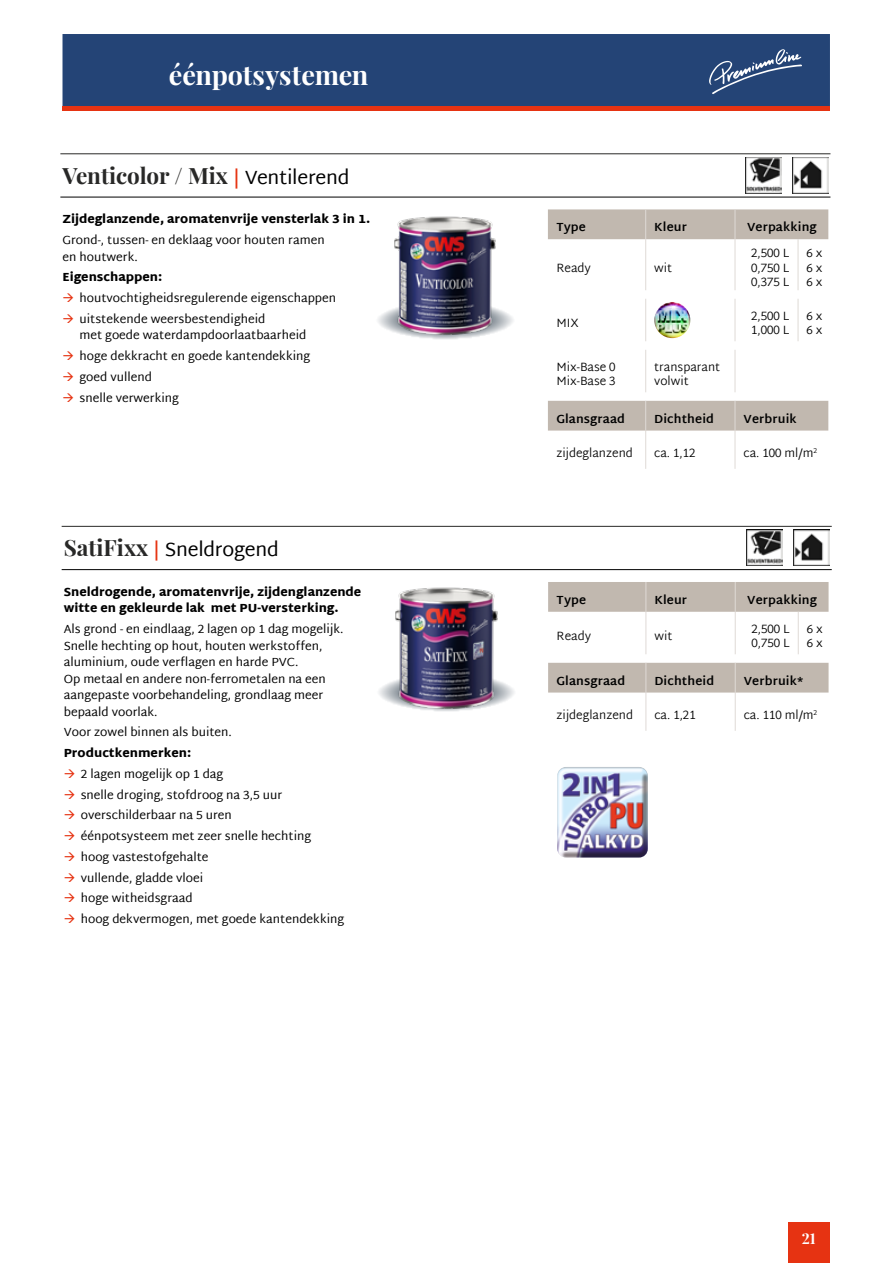
<style>
.page{position:relative;width:893px;height:1263px;background:#fff}
.page>*{position:absolute;margin:0;border:0;box-sizing:border-box;transform-origin:0 0}
.t1{font:700 27px "Playfair Display";letter-spacing:-.01em;color:#fff}
.t2{font:700 22.5px "Playfair Display";color:#282827}
.t3{font:19.5px "Martel Sans";letter-spacing:-.01em;color:#000}
.t4{font:700 15px "Playfair Display";color:#fff}
.t5{font:12px/20.7px "Martel Sans";color:#000}
.t6{font:300 12px/14.4px "Martel Sans";color:#000}
.t7{font:900 12px/16.5px "Martel Sans";color:#000}
.t8{font:700 12px "Martel Sans";letter-spacing:.01em;color:#000}
.s1{font-family:"Martel Sans";font-weight:400;font-size:19.5px;color:#e63312}
.s2{font-family:"Martel Sans";font-weight:400;font-size:19.5px;color:#000}
.s3{font-family:"Playfair Display";font-weight:700;font-size:22.5px;color:#282827}
.s4{color:#e63312}
</style>
<div class="page">
<div style="left:63px;top:34px;width:767px;height:72px;background:#244476"></div>
<div style="left:63px;top:106px;width:767px;height:5px;background:#e63312"></div>
<svg style="left:709px;top:49px;width:93px;height:45px;background:#415c88"></svg>
<svg style="left:374px;top:300px;width:143px;height:41px"></svg>
<hr style="left:60px;top:153px;width:770px;height:1px;background:#282827">
<hr style="left:60px;top:197px;width:770px;height:1px;background:#000">
<img style="left:745px;top:157px;width:36px;height:36px">
<img style="left:792px;top:157px;width:36px;height:36px">
<svg style="left:548px;top:209px;width:280px;height:222px"></svg>
<hr style="left:645px;top:209px;width:1px;height:30px;background:#dfdad6">
<hr style="left:645px;top:239px;width:1px;height:51px;background:#dfdad6">
<hr style="left:645px;top:299px;width:1px;height:42px;background:#dfdad6">
<hr style="left:645px;top:350px;width:1px;height:42px;background:#dfdad6">
<hr style="left:645px;top:401px;width:1px;height:30px;background:#dfdad6">
<hr style="left:645px;top:431px;width:1px;height:38px;background:#dfdad6">
<hr style="left:735px;top:209px;width:1px;height:30px;background:#dfdad6">
<hr style="left:735px;top:239px;width:1px;height:51px;background:#dfdad6">
<hr style="left:735px;top:299px;width:1px;height:42px;background:#dfdad6">
<hr style="left:735px;top:350px;width:1px;height:42px;background:#dfdad6">
<hr style="left:735px;top:401px;width:1px;height:30px;background:#dfdad6">
<hr style="left:735px;top:431px;width:1px;height:38px;background:#dfdad6">
<hr style="left:798px;top:239px;width:1px;height:51px;background:#dfdad6">
<hr style="left:798px;top:299px;width:1px;height:42px;background:#dfdad6">
<img style="left:654px;top:302px;width:36px;height:36px;border-radius:18px">
<img style="left:393px;top:216px;width:105px;height:121px">
<svg style="left:375px;top:672px;width:143px;height:40px"></svg>
<hr style="left:62px;top:526px;width:770px;height:1px;background:#282827">
<hr style="left:62px;top:569px;width:770px;height:1px;background:#000">
<img style="left:747px;top:530px;width:36px;height:36px">
<img style="left:793px;top:530px;width:37px;height:36px">
<img style="left:394px;top:587px;width:106px;height:123px">
<hr style="left:645px;top:692px;width:1px;height:39px;background:#dfdad6">
<svg style="left:548px;top:582px;width:280px;height:110px"></svg>
<hr style="left:735px;top:692px;width:1px;height:39px;background:#dfdad6">
<hr style="left:798px;top:612px;width:1px;height:42px;background:#dfdad6">
<img style="left:557px;top:767px;width:91px;height:90px">
<div style="left:788px;top:1222px;width:41px;height:41px;background:#e63312"></div>
<h1 class="t1" style="left:169px;top:58px;width:201px">éénpotsystemen</h1>
<h2 class="t2" style="left:63px;top:161px;width:289px">Venticolor / Mix <span class="s1">|</span> <span class="s2">Ventilerend</span></h2>
<p class="t7" style="left:63px;top:211px;width:309px">Zijdeglanzende, aromatenvrije vensterlak 3 in 1.</p>
<p class="t5" style="left:63px;top:232px;width:264px;line-height:16.5px">Grond-, tussen- en deklaag voor houten ramen en houtwerk.</p>
<p class="t7" style="left:63px;top:269px;width:101px">Eigenschappen:</p>
<p class="t5" style="left:80px;top:287px;width:258px">houtvochtigheidsregulerende eigenschappen uitstekende weersbestendigheid</p>
<p class="t5" style="left:80px;top:325px;width:232px">met goede waterdampdoorlaatbaarheid hoge dekkracht en goede kantendekking goed vullend<br>snelle verwerking</p>
<h3 class="t3" style="left:64px;top:538px;width:217px"><span class="s3">SatiFixx</span> <span class="s4">|</span> Sneldrogend</h3>
<p class="t7" style="left:64px;top:583px;width:299px">Sneldrogende, aromatenvrije, zijdenglanzende witte en gekleurde lak met PU-versterking.</p>
<p class="t5" style="left:64px;top:621px;width:281px;line-height:16.5px">Als grond - en eindlaag, 2 lagen op 1 dag mogelijk.<br>Snelle hechting op hout, houten werkstoffen, aluminium, oude verflagen en harde PVC.<br>Op metaal en andere non-ferrometalen na een aangepaste voorbehandeling, grondlaag meer bepaald voorlak.</p>
<p class="t5" style="left:64px;top:722px;width:170px">Voor zowel binnen als buiten.</p>
<p class="t7" style="left:64px;top:745px;width:129px">Productkenmerken:</p>
<p class="t5" style="left:81px;top:763px;width:265px">2 lagen mogelijk op 1 dag<br>snelle droging, stofdroog na 3,5 uur overschilderbaar na 5 uren<br>éénpotsysteem met zeer snelle hechting<br>hoog vastestofgehalte<br>vullende, gladde vloei<br>hoge witheidsgraad<br>hoog dekvermogen, met goede kantendekking</p>
<p class="t8" style="left:556px;top:220px;width:31px">Type</p>
<p class="t8" style="left:654px;top:220px;width:34px">Kleur</p>
<p class="t8" style="left:747px;top:220px;width:71px">Verpakking</p>
<p class="t6" style="left:556px;top:261px;width:36px">Ready</p>
<p class="t6" style="left:654px;top:261px;width:19px">wit</p>
<p class="t6" style="left:751px;top:247px;width:40px;text-align:justify">2,500 L 0,750 L 0,375 L</p>
<p class="t6" style="left:807px;top:247px;width:18px;text-align:justify">6 x 6 x 6 x</p>
<p class="t6" style="left:556px;top:316px;width:24px">MIX</p>
<p class="t6" style="left:751px;top:309px;width:40px">2,500 L<br>1,000 L</p>
<p class="t6" style="left:806px;top:309px;width:18px">6 x<br>6 x</p>
<p class="t6" style="left:556px;top:360px;width:61px">Mix-Base 0<br>Mix-Base 3</p>
<p class="t6" style="left:654px;top:360px;width:68px">transparant volwit</p>
<p class="t8" style="left:556px;top:411px;width:70px">Glansgraad</p>
<p class="t8" style="left:654px;top:411px;width:61px">Dichtheid</p>
<p class="t8" style="left:743px;top:411px;width:55px">Verbruik</p>
<p class="t6" style="left:556px;top:446px;width:78px">zijdeglanzend</p>
<p class="t6" style="left:654px;top:446px;width:43px">ca. 1,12</p>
<p class="t6" style="left:743px;top:446px;width:75px">ca. 100 ml/m<sup>2</sup></p>
<p class="t8" style="left:557px;top:593px;width:31px">Type</p>
<p class="t8" style="left:654px;top:593px;width:34px">Kleur</p>
<p class="t8" style="left:747px;top:593px;width:71px">Verpakking</p>
<p class="t6" style="left:557px;top:629px;width:36px">Ready</p>
<p class="t6" style="left:654px;top:629px;width:19px">wit</p>
<p class="t6" style="left:751px;top:622px;width:40px">2,500 L<br>0,750 L</p>
<p class="t6" style="left:807px;top:622px;width:18px">6 x<br>6 x</p>
<p class="t8" style="left:557px;top:673px;width:70px">Glansgraad</p>
<p class="t8" style="left:654px;top:673px;width:61px">Dichtheid</p>
<p class="t8" style="left:744px;top:673px;width:61px">Verbruik*</p>
<p class="t6" style="left:557px;top:708px;width:78px">zijdeglanzend</p>
<p class="t6" style="left:654px;top:708px;width:43px">ca. 1,21</p>
<p class="t6" style="left:744px;top:708px;width:75px">ca. 110 ml/m<sup>2</sup></p>
<p class="t4" style="left:802px;top:1229px;width:15px">21</p>
</div>
